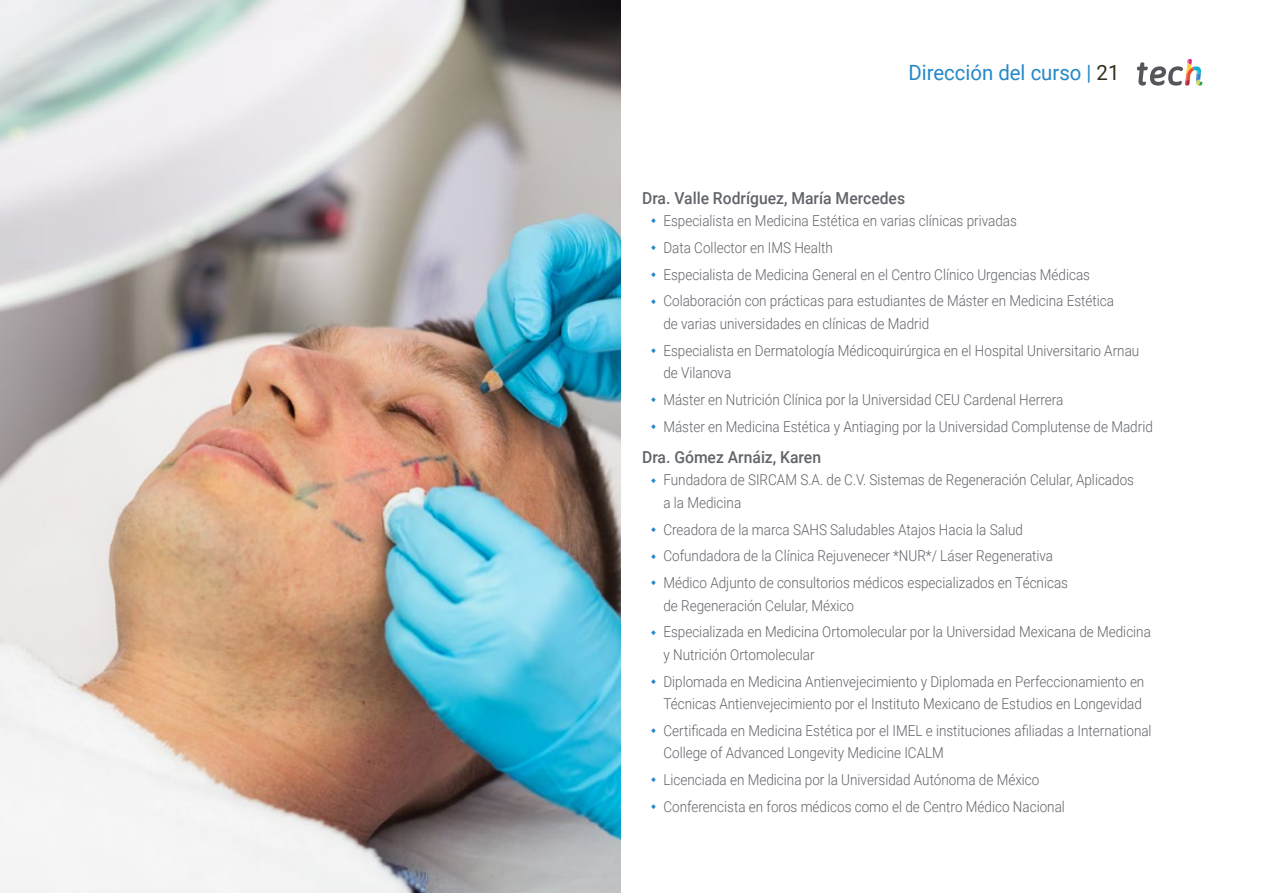
<style>
.page{position:relative;width:1263px;height:893px;background:#fff}
.page>*{position:absolute;margin:0;border:0;box-sizing:border-box;transform-origin:0 0}
.t1{font:21px "Roboto";color:#2488c9}
.t2{font:500 16.5px "Roboto";color:#61646a;scale:.95 1}
.t3{font:300 15px/26.7px "Roboto";color:#61646a;scale:.9 1}
.s1{color:#312e20}
</style>
<div class="page">
<svg style="left:1137px;top:59px;width:65px;height:27px"></svg>
<img style="left:0;top:0;width:621px;height:893px">
<h1 class="t1" style="left:908px;top:57px;width:213px">Dirección del curso | <span class="s1">21</span></h1>
<p class="t2" style="left:642px;top:186px;width:278px">Dra. Valle Rodríguez, María Mercedes</p>
<p class="t3" style="left:663px;top:207px;width:502px">Especialista en Medicina Estética en varias clínicas privadas<br>Data Collector en IMS Health<br>Especialista de Medicina General en el Centro Clínico Urgencias Médicas Colaboración con prácticas para estudiantes de Máster en Medicina Estética</p>
<p class="t3" style="left:663px;top:310px;width:530px">de varias universidades en clínicas de Madrid<br>Especialista en Dermatología Médicoquirúrgica en el Hospital Universitario Arnau</p>
<p class="t3" style="left:663px;top:359px;width:545px">de Vilanova<br>Máster en Nutrición Clínica por la Universidad CEU Cardenal Herrera<br>Máster en Medicina Estética y Antiaging por la Universidad Complutense de Madrid</p>
<p class="t2" style="left:642px;top:445px;width:190px">Dra. Gómez Arnáiz, Karen</p>
<p class="t3" style="left:663px;top:468px;width:524px;line-height:22.5px">Fundadora de SIRCAM S.A. de C.V. Sistemas de Regeneración Celular, Aplicados a la Medicina</p>
<p class="t3" style="left:663px;top:515px;width:451px">Creadora de la marca SAHS Saludables Atajos Hacia la Salud<br>Cofundadora de la Clínica Rejuvenecer *NUR*/ Láser Regenerativa<br>Médico Adjunto de consultorios médicos especializados en Técnicas</p>
<p class="t3" style="left:663px;top:591px;width:543px">de Regeneración Celular, México<br>Especializada en Medicina Ortomolecular por la Universidad Mexicana de Medicina</p>
<p class="t3" style="left:663px;top:640px;width:536px">y Nutrición Ortomolecular<br>Diplomada en Medicina Antienvejecimiento y Diplomada en Perfeccionamiento en</p>
<p class="t3" style="left:663px;top:690px;width:544px">Técnicas Antienvejecimiento por el Instituto Mexicano de Estudios en Longevidad<br>Certificada en Medicina Estética por el IMEL e instituciones afiliadas a International</p>
<p class="t3" style="left:663px;top:739px;width:448px">College of Advanced Longevity Medicine ICALM<br>Licenciada en Medicina por la Universidad Autónoma de México<br>Conferencista en foros médicos como el de Centro Médico Nacional</p>
</div>
